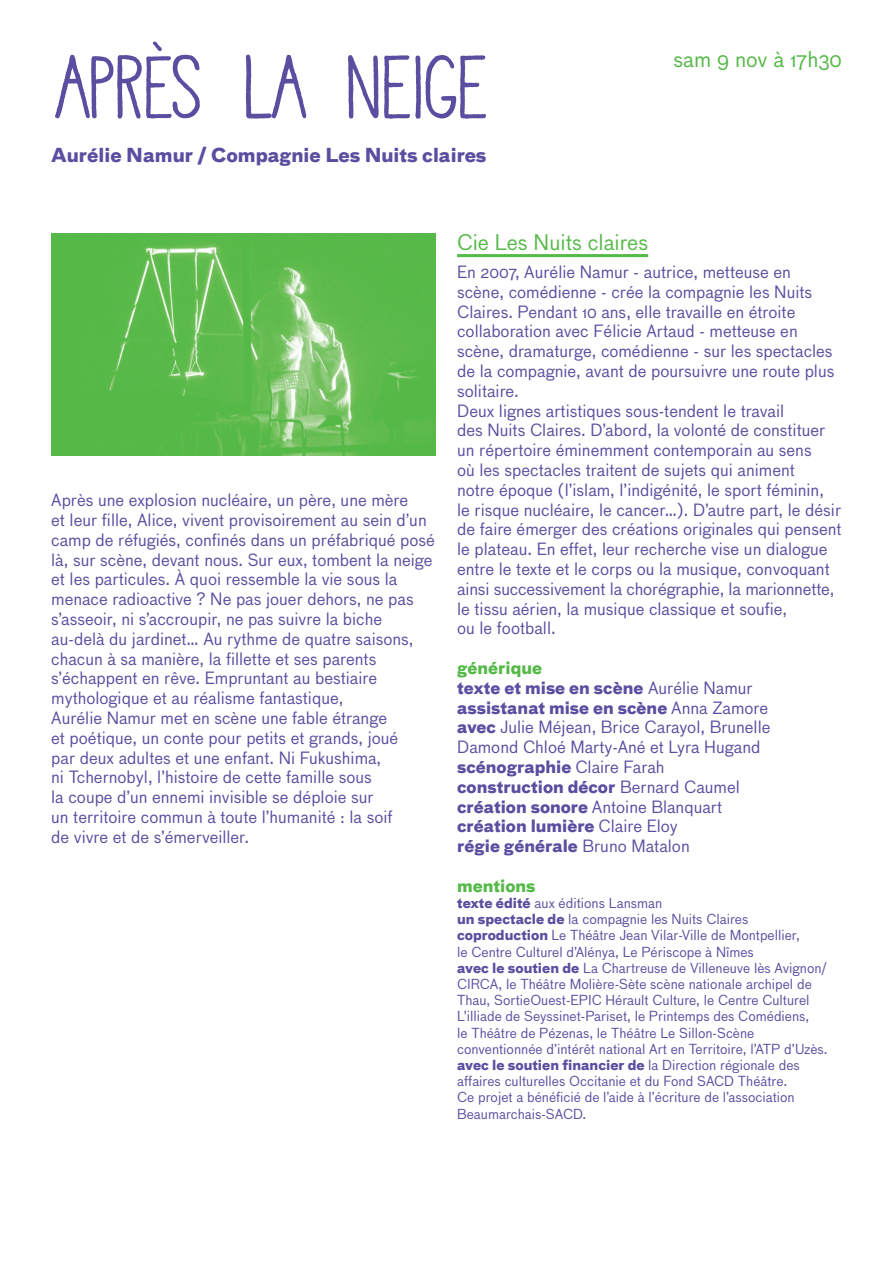
<style>
.page{position:relative;width:893px;height:1263px;background:#fff}
.page>*{position:absolute;margin:0;border:0;box-sizing:border-box;transform-origin:0 0}
.t1{font:90px "Maingauche";letter-spacing:-.075em;color:#5b4ea0}
.t2{font:21px "Bau";color:#54b947}
.t3{font:700 18.75px "Bau";color:#5b4ea0}
.t4{font:16.5px/19.8px "Bau";color:#5b4ea0}
.t5{font:700 16.5px "Bau";color:#54b947}
.t6{font:13.5px/16.2px "Bau";color:#5b4ea0}
.s1{font-weight:700;color:#54b947}
.s2{font-weight:700}
</style>
<div class="page">
<img style="left:51px;top:234px;width:385px;height:221px">
<hr style="left:457px;top:254px;width:191px;height:3px;background:#54b947">
<h1 class="t1" style="left:51px;top:37px;width:441px">APRÈS LA NEIGE</h1>
<p class="t3" style="left:51px;top:143px;width:437px">Aurélie Namur / Compagnie Les Nuits claires</p>
<p class="t2" style="left:673px;top:47px;width:170px">sam 9 nov à 17h30</p>
<p class="t4" style="left:51px;top:490px;width:385px">Après une explosion nucléaire, un père, une mère<br>et leur fille, Alice, vivent provisoirement au sein d’un camp de réfugiés, confinés dans un préfabriqué posé là, sur scène, devant nous. Sur eux, tombent la neige et les particules. À quoi ressemble la vie sous la menace radioactive ? Ne pas jouer dehors, ne pas s’asseoir, ni s’accroupir, ne pas suivre la biche au-delà du jardinet… Au rythme de quatre saisons, chacun à sa manière, la fillette et ses parents s’échappent en rêve. Empruntant au bestiaire mythologique et au réalisme fantastique,<br>Aurélie Namur met en scène une fable étrange<br>et poétique, un conte pour petits et grands, joué<br>par deux adultes et une enfant. Ni Fukushima,<br>ni Tchernobyl, l’histoire de cette famille sous<br>la coupe d’un ennemi invisible se déploie sur<br>un territoire commun à toute l’humanité : la soif<br>de vivre et de s’émerveiller.</p>
<p class="t2" style="left:457px;top:230px;width:193px">Cie Les Nuits claires</p>
<p class="t4" style="left:457px;top:262px;width:386px">En 2007, Aurélie Namur - autrice, metteuse en scène, comédienne - crée la compagnie les Nuits Claires. Pendant 10 ans, elle travaille en étroite collaboration avec Félicie Artaud - metteuse en scène, dramaturge, comédienne - sur les spectacles de la compagnie, avant de poursuivre une route plus solitaire.<br>Deux lignes artistiques sous-tendent le travail<br>des Nuits Claires. D’abord, la volonté de constituer un répertoire éminemment contemporain au sens<br>où les spectacles traitent de sujets qui animent<br>notre époque (l’islam, l’indigénité, le sport féminin,<br>le risque nucléaire, le cancer…). D’autre part, le désir de faire émerger des créations originales qui pensent le plateau. En effet, leur recherche vise un dialogue entre le texte et le corps ou la musique, convoquant ainsi successivement la chorégraphie, la marionnette, le tissu aérien, la musique classique et soufie,<br>ou le football.</p>
<p class="t4" style="left:457px;top:658px;width:315px"><span class="s1">générique<br></span><span class="s2">texte et mise en scène</span> Aurélie Namur <span class="s2">assistanat mise en scène</span> Anna Zamore <span class="s2">avec</span> Julie Méjean, Brice Carayol, Brunelle<br>Damond Chloé Marty-Ané et Lyra Hugand <span class="s2">scénographie</span> Claire Farah <span class="s2">construction décor</span> Bernard Caumel <span class="s2">création sonore</span> Antoine Blanquart <span class="s2">création lumière</span> Claire Eloy<br><span class="s2">régie générale</span> Bruno Matalon</p>
<p class="t5" style="left:457px;top:874px;width:80px">mentions</p>
<p class="t6" style="left:457px;top:895px;width:372px"><span class="s2">texte édité</span> aux éditions Lansman<br><span class="s2">un spectacle de</span> la compagnie les Nuits Claires <span class="s2">coproduction</span> Le Théâtre Jean Vilar-Ville de Montpellier,<br>le Centre Culturel d’Alénya, Le Périscope à Nîmes<br><span class="s2">avec le soutien de</span> La Chartreuse de Villeneuve lès Avignon/ CIRCA, le Théâtre Molière-Sète scène nationale archipel de Thau, SortieOuest-EPIC Hérault Culture, le Centre Culturel L’illiade de Seyssinet-Pariset, le Printemps des Comédiens,<br>le Théâtre de Pézenas, le Théâtre Le Sillon-Scène conventionnée d’intérêt national Art en Territoire, l’ATP d’Uzès. <span class="s2">avec le soutien financier de</span> la Direction régionale des affaires culturelles Occitanie et du Fond SACD Théâtre.<br>Ce projet a bénéficié de l’aide à l’écriture de l’association Beaumarchais-SACD.</p>
</div>
